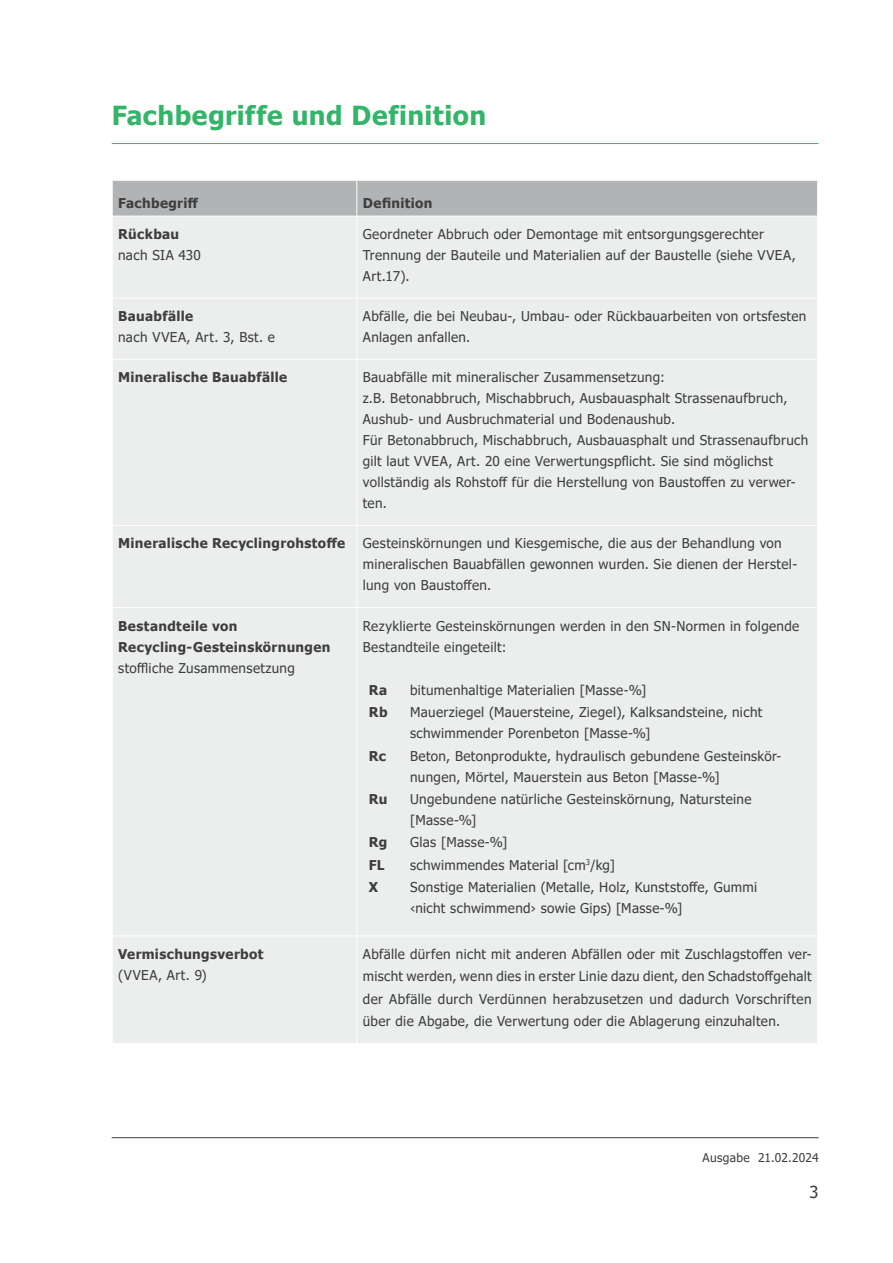
<style>
.page{position:relative;width:893px;height:1263px;background:#fff}
.page>*{position:absolute;margin:0;border:0;box-sizing:border-box;transform-origin:0 0}
.Überschrift_1_im_Lauftext{font:700 26.25px "Tahoma";letter-spacing:.015em;color:#33b569}
.t1{font:16.5px "Tahoma";color:#3e3e3f}
.Absenderadresse{font:13.5px/21px "Tahoma";letter-spacing:.025em;color:#3e3e3f}
.Tabellenschrift{font:13.5px/22.5px "Tahoma";letter-spacing:.025em;color:#3e3e3f;text-align:justify}
.Absenderadresse-2{font:700 13.5px/21px "Tahoma";letter-spacing:.025em;color:#3e3e3f}
.t2{font:12px "Tahoma";letter-spacing:.02em;color:#3e3e3f}
.s1{font-weight:400}
</style>
<div class="page">
<hr style="left:112px;top:1137px;width:707px;height:1px;background:#3e3e3f">
<hr style="left:112px;top:143px;width:706px;height:1px;background:#33b569">
<div style="left:113px;top:181px;width:704px;height:35px;background:#b1b3b4"></div>
<div style="left:113px;top:217px;width:704px;height:826px;background:#eceded"></div>
<hr style="left:356px;top:181px;width:1px;height:35px;background:#fff">
<hr style="left:356px;top:216px;width:1px;height:82px;background:#fff">
<hr style="left:112px;top:298px;width:245px;height:1px;background:#fff">
<hr style="left:357px;top:298px;width:461px;height:1px;background:#fff">
<hr style="left:356px;top:299px;width:1px;height:60px;background:#fff">
<hr style="left:112px;top:359px;width:245px;height:1px;background:#fff">
<hr style="left:357px;top:359px;width:461px;height:1px;background:#fff">
<hr style="left:356px;top:360px;width:1px;height:165px;background:#fff">
<hr style="left:112px;top:525px;width:245px;height:1px;background:#fff">
<hr style="left:357px;top:525px;width:461px;height:1px;background:#fff">
<hr style="left:356px;top:526px;width:1px;height:81px;background:#fff">
<hr style="left:112px;top:607px;width:245px;height:1px;background:#fff">
<hr style="left:357px;top:607px;width:461px;height:1px;background:#fff">
<hr style="left:356px;top:608px;width:1px;height:327px;background:#fff">
<hr style="left:112px;top:935px;width:245px;height:1px;background:#fff">
<hr style="left:357px;top:935px;width:461px;height:1px;background:#fff">
<hr style="left:356px;top:936px;width:1px;height:107px;background:#fff">
<p class="Überschrift_1_im_Lauftext" style="left:112px;top:97px;width:376px">Fachbegriffe und Definition</p>
<p class="Absenderadresse-2" style="left:118px;top:193px;width:82px">Fachbegriff</p>
<p class="Absenderadresse-2" style="left:363px;top:193px;width:71px">Definition</p>
<p class="Absenderadresse-2" style="left:118px;top:224px;width:63px">Rückbau</p>
<p class="Absenderadresse" style="left:118px;top:245px;width:84px">nach SIA 430</p>
<p class="Absenderadresse" style="left:363px;top:224px;width:434px">Geordneter Abbruch oder Demontage mit entsorgungsgerechter<br>Trennung der Bauteile und Materialien auf der Baustelle (siehe VVEA,<br>Art.17).</p>
<p class="Absenderadresse-2" style="left:118px;top:306px;width:76px">Bauabfälle</p>
<p class="Absenderadresse" style="left:118px;top:328px;width:158px">nach VVEA, Art. 3, Bst. e</p>
<p class="Absenderadresse" style="left:363px;top:307px;width:445px">Abfälle, die bei Neubau-, Umbau- oder Rückbauarbeiten von ortsfesten<br>Anlagen anfallen.</p>
<p class="Absenderadresse-2" style="left:118px;top:367px;width:170px">Mineralische Bauabfälle</p>
<p class="Absenderadresse" style="left:363px;top:368px;width:303px">Bauabfälle mit mineralischer Zusammensetzung:</p>
<p class="Absenderadresse" style="left:363px;top:389px;width:426px">z.B. Betonabbruch, Mischabbruch, Ausbauasphalt Strassenaufbruch,<br>Aushub- und Ausbruchmaterial und Bodenaushub.</p>
<p class="Absenderadresse" style="left:363px;top:431px;width:447px">Für Betonabbruch, Mischabbruch, Ausbauasphalt und Strassenaufbruch gilt laut VVEA, Art. 20 eine Verwertungspflicht. Sie sind möglichst vollständig als Rohstoff für die Herstellung von Baustoffen zu verwer&shy;ten.</p>
<p class="Absenderadresse-2" style="left:118px;top:534px;width:229px">Mineralische Recyclingrohstoffe</p>
<p class="Absenderadresse" style="left:363px;top:534px;width:436px">Gesteinskörnungen und Kiesgemische, die aus der Behandlung von mineralischen Bauabfällen gewonnen wurden. Sie dienen der Herstel&shy;lung von Baustoffen.</p>
<p class="Absenderadresse-2" style="left:118px;top:616px;width:214px">Bestandteile von<br>Recycling-Gesteinskörnungen <span class="s1">stoffliche Zusammensetzung</span></p>
<p class="Absenderadresse" style="left:363px;top:616px;width:438px">Rezyklierte Gesteinskörnungen werden in den SN-Normen in folgende<br>Bestandteile eingeteilt:</p>
<p class="Absenderadresse-2" style="left:369px;top:680px;width:20px">Ra</p>
<p class="Absenderadresse" style="left:410px;top:680px;width:238px">bitumenhaltige Materialien [Masse-%]</p>
<p class="Absenderadresse-2" style="left:369px;top:702px;width:20px">Rb</p>
<p class="Absenderadresse" style="left:410px;top:702px;width:354px">Mauerziegel (Mauersteine, Ziegel), Kalksandsteine, nicht schwimmender Porenbeton [Masse-%]</p>
<p class="Absenderadresse-2" style="left:369px;top:746px;width:19px">Rc</p>
<p class="Absenderadresse" style="left:410px;top:746px;width:373px">Beton, Betonprodukte, hydraulisch gebundene Gesteinskör&shy;nungen, Mörtel, Mauerstein aus Beton [Masse-%]</p>
<p class="Absenderadresse-2" style="left:369px;top:789px;width:20px">Ru</p>
<p class="Absenderadresse" style="left:410px;top:789px;width:343px">Ungebundene natürliche Gesteinskörnung, Natursteine [Masse-%]</p>
<p class="Absenderadresse-2" style="left:369px;top:832px;width:20px">Rg</p>
<p class="Absenderadresse" style="left:410px;top:832px;width:99px">Glas [Masse-%]</p>
<p class="Absenderadresse-2" style="left:369px;top:855px;width:17px">FL</p>
<p class="Absenderadresse" style="left:410px;top:855px;width:206px">schwimmendes Material [cm<sup>3</sup>/kg]</p>
<p class="Absenderadresse-2" style="left:369px;top:877px;width:11px">X</p>
<p class="Absenderadresse" style="left:410px;top:877px;width:349px">Sonstige Materialien (Metalle, Holz, Kunststoffe, Gummi ‹nicht schwimmend› sowie Gips) [Masse-%]</p>
<p class="Absenderadresse-2" style="left:118px;top:944px;width:147px">Vermischungsverbot</p>
<p class="Absenderadresse" style="left:118px;top:965px;width:90px">(VVEA, Art. 9)</p>
<p class="Tabellenschrift" style="left:363px;top:943px;width:450px">Abfälle dürfen nicht mit anderen Abfällen oder mit Zuschlagstoffen ver&shy;mischt werden, wenn dies in erster Linie dazu dient, den Schadstoffgehalt der Abfälle durch Verdünnen herabzusetzen und dadurch Vorschriften über die Abgabe, die Verwertung oder die Ablagerung einzuhalten.</p>
<p class="t2" style="left:703px;top:1150px;width:117px">Ausgabe 21.02.2024</p>
<p class="t1" style="left:809px;top:1181px;width:11px">3</p>
</div>
